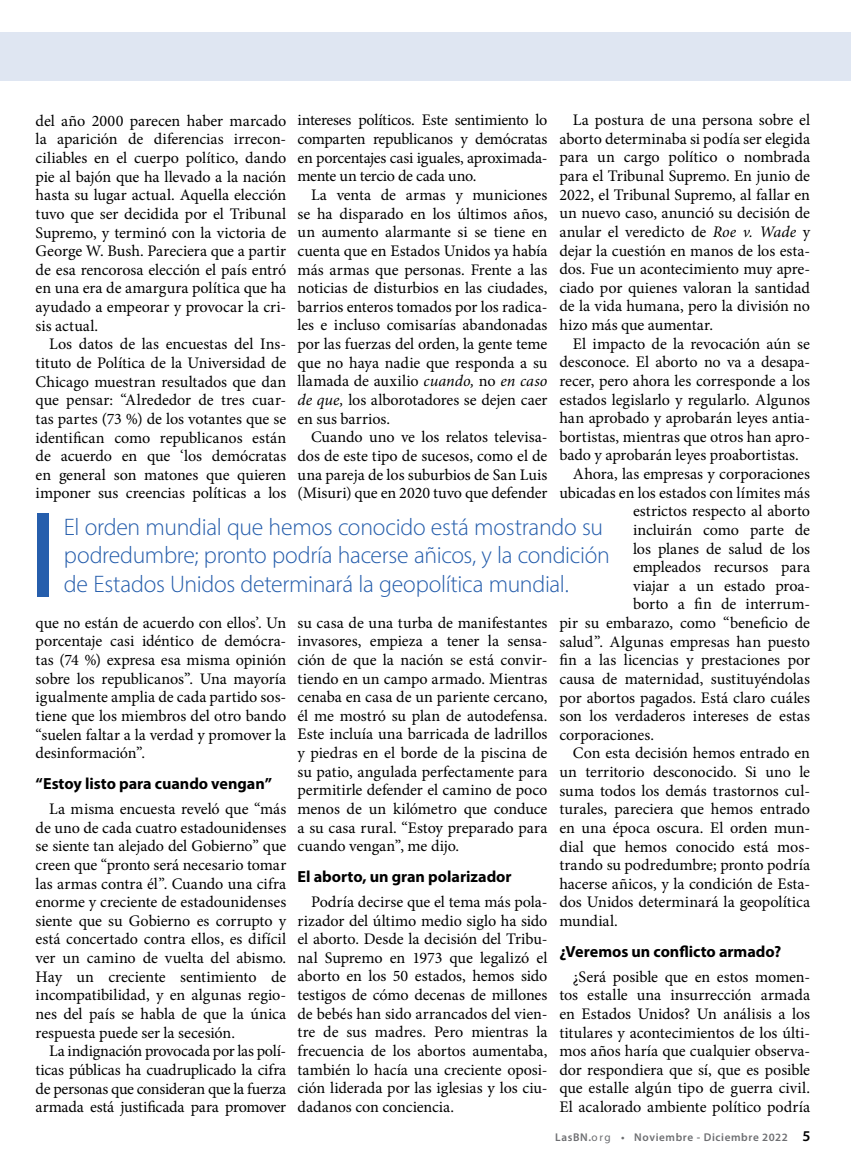
<style>
.page{position:relative;width:851px;height:1161px;background:#fff}
.page>*{position:absolute;margin:0;border:0;box-sizing:border-box;transform-origin:0 0}
.t1{font:300 24px/28.5px "Myriad Pro";letter-spacing:-.015em;color:#265eac}
.t2{font:16.2px/18.6px "Minion Pro";letter-spacing:-.005em;color:#000;text-align:justify}
.t3{font:700 16.2px "Myriad Pro";color:#000}
.t4{font:600 11.25px "Myriad Pro";letter-spacing:.05em;color:#6d6e71}
.s1{font-style:italic}
.s2{font-weight:400}
.s3{font-size:15px;color:#000}
</style>
<div class="page">
<div style="left:0;top:32px;width:850px;height:48px;background:#dfe6f2"></div>
<div style="left:37px;top:513px;width:12px;height:84px;background:#265eac"></div>
<p class="t2" style="left:559px;top:111px;width:252px;text-indent:13px">La postura de una persona sobre el aborto determinaba si podía ser elegida para un cargo político o nombrada para el Tribunal Supremo. En junio de 2022, el Tribunal Supremo, al fallar en un nuevo caso, anunció su decisión de anular el veredicto de <span class="s1">Roe v. Wade</span> y dejar la cuestión en manos de los esta&shy;dos<span class="s1">.</span> Fue un acontecimiento muy apre&shy;ciado por quienes valoran la santidad de la vida humana, pero la división no hizo más que aumentar.</p>
<p class="t2" style="left:573px;top:334px;width:239px">El impacto de la revocación aún se</p>
<p class="t2" style="left:559px;top:353px;width:252px">desconoce. El aborto no va a desapa-</p>
<p class="t2" style="left:559px;top:372px;width:252px">recer, pero ahora les corresponde a los</p>
<p class="t2" style="left:559px;top:390px;width:252px">estados legislarlo y regularlo. Algunos</p>
<p class="t2" style="left:559px;top:409px;width:252px">han aprobado y aprobarán leyes antia-</p>
<p class="t2" style="left:559px;top:427px;width:252px">bortistas, mientras que otros han apro-</p>
<p class="t2" style="left:559px;top:446px;width:241px">bado y aprobarán leyes proabortistas.</p>
<p class="t2" style="left:573px;top:465px;width:239px">Ahora, las empresas y corporaciones</p>
<p class="t2" style="left:559px;top:483px;width:252px">ubicadas en los estados con límites más</p>
<p class="t2" style="left:633px;top:502px;width:179px">estrictos respecto al aborto</p>
<p class="t2" style="left:633px;top:521px;width:179px">incluirán como parte de</p>
<p class="t2" style="left:633px;top:539px;width:179px">los planes de salud de los</p>
<p class="t2" style="left:633px;top:558px;width:178px">empleados recursos para</p>
<p class="t2" style="left:633px;top:576px;width:179px">viajar a un estado proa-</p>
<p class="t2" style="left:633px;top:595px;width:179px">borto a fin de interrum-</p>
<p class="t2" style="left:559px;top:614px;width:252px">pir su embarazo, como “beneficio de</p>
<p class="t2" style="left:559px;top:632px;width:252px">salud”. Algunas empresas han puesto</p>
<p class="t2" style="left:559px;top:651px;width:252px">fin a las licencias y prestaciones por</p>
<p class="t2" style="left:559px;top:670px;width:252px">causa de maternidad, sustituyéndolas</p>
<p class="t2" style="left:559px;top:688px;width:252px">por abortos pagados. Está claro cuáles</p>
<p class="t2" style="left:559px;top:707px;width:252px">son los verdaderos intereses de estas</p>
<p class="t2" style="left:559px;top:725px;width:96px">corporaciones.</p>
<p class="t2" style="left:573px;top:744px;width:239px">Con esta decisión hemos entrado en</p>
<p class="t2" style="left:559px;top:763px;width:252px">un territorio desconocido. Si uno le</p>
<p class="t2" style="left:559px;top:781px;width:252px">suma todos los demás trastornos cul-</p>
<p class="t2" style="left:559px;top:800px;width:252px">turales, pareciera que hemos entrado</p>
<p class="t2" style="left:559px;top:819px;width:252px">en una época oscura. El orden mun-</p>
<p class="t2" style="left:559px;top:837px;width:252px">dial que hemos conocido está mos-</p>
<p class="t2" style="left:559px;top:856px;width:252px">trando su podredumbre; pronto podría</p>
<p class="t2" style="left:559px;top:874px;width:252px">hacerse añicos, y la condición de Esta-</p>
<p class="t2" style="left:559px;top:893px;width:252px">dos Unidos determinará la geopolítica</p>
<p class="t2" style="left:559px;top:912px;width:60px">mundial.</p>
<p class="t3" style="left:559px;top:941px;width:223px">¿Veremos un conflicto armado?</p>
<p class="t2" style="left:559px;top:967px;width:252px;text-indent:14px">¿Será posible que en estos momen&shy;tos estalle una insurrección armada en Estados Unidos? Un análisis a los titulares y acontecimientos de los últi&shy;mos años haría que cualquier observa&shy;dor respondiera que sí, que es posible que estalle algún tipo de guerra civil.<br>El acalorado ambiente político podría</p>
<p class="t2" style="left:297px;top:111px;width:251px">intereses políticos. Este sentimiento lo comparten republicanos y demócratas en porcentajes casi iguales, aproximada&shy;mente un tercio de cada uno.</p>
<p class="t2" style="left:297px;top:186px;width:251px;text-indent:13px">La venta de armas y municiones se ha disparado en los últimos años, un aumento alarmante si se tiene en cuenta que en Estados Unidos ya había más armas que personas. Frente a las noticias de disturbios en las ciudades, barrios enteros tomados por los radica&shy;les e incluso comisarías abandonadas por las fuerzas del orden, la gente teme que no haya nadie que responda a su llamada de auxilio <span class="s1">cuando,</span> no <span class="s1">en caso de que,</span> los alborotadores se dejen caer en sus barrios.</p>
<p class="t2" style="left:297px;top:428px;width:251px;text-indent:13px">Cuando uno ve los relatos televisa&shy;dos de este tipo de sucesos, como el de una pareja de los suburbios de San Luis (Misuri) que en 2020 tuvo que defender</p>
<p class="t2" style="left:36px;top:111px;width:252px">del año 2000 parecen haber marcado la aparición de diferencias irrecon&shy;ciliables en el cuerpo político, dando pie al bajón que ha llevado a la nación hasta su lugar actual. Aquella elección tuvo que ser decidida por el Tribunal Supremo, y terminó con la victoria de George W. Bush. Pareciera que a partir de esa rencorosa elección el país entró en una era de amargura política que ha ayudado a empeorar y provocar la cri&shy;sis actual.</p>
<p class="t2" style="left:36px;top:335px;width:252px;text-indent:13px">Los datos de las encuestas del Ins&shy;tituto de Política de la Universidad de Chicago muestran resultados que dan que pensar: “Alrededor de tres cuar&shy;tas partes (73 %) de los votantes que se identifican como republicanos están de acuerdo en que ‘los demócratas en general son matones que quieren imponer sus creencias políticas a los</p>
<h1 class="t1" style="left:64px;top:512px;width:547px">El orden mundial que hemos conocido está mostrando su podredumbre; pronto podría hacerse añicos, y la condición de Estados Unidos determinará la geopolítica mundial.</h1>
<p class="t2" style="left:297px;top:613px;width:251px">su casa de una turba de manifestantes invasores, empieza a tener la sensa&shy;ción de que la nación se está convir&shy;tiendo en un campo armado. Mientras cenaba en casa de un pariente cercano, él me mostró su plan de autodefensa.<br>Este incluía una barricada de ladrillos y piedras en el borde de la piscina de su patio, angulada perfectamente para permitirle defender el camino de poco menos de un kilómetro que conduce a su casa rural. “Estoy preparado para cuando vengan”, me dijo.</p>
<p class="t3" style="left:297px;top:866px;width:216px">El aborto, un gran polarizador</p>
<p class="t2" style="left:297px;top:893px;width:251px;text-indent:13px">Podría decirse que el tema más pola&shy;rizador del último medio siglo ha sido el aborto. Desde la decisión del Tribu&shy;nal Supremo en 1973 que legalizó el aborto en los 50 estados, hemos sido testigos de cómo decenas de millones de bebés han sido arrancados del vien&shy;tre de sus madres. Pero mientras la frecuencia de los abortos aumentaba, también lo hacía una creciente oposi&shy;ción liderada por las iglesias y los ciu&shy;dadanos con conciencia.</p>
<p class="t2" style="left:36px;top:613px;width:252px">que no están de acuerdo con ellos’. Un porcentaje casi idéntico de demócra&shy;tas (74 %) expresa esa misma opinión sobre los republicanos”. Una mayoría igualmente amplia de cada partido sos&shy;tiene que los miembros del otro bando “suelen faltar a la verdad y promover la desinformación”.</p>
<p class="t3" style="left:36px;top:773px;width:238px">“Estoy listo para cuando vengan”</p>
<p class="t2" style="left:36px;top:800px;width:252px;text-indent:13px">La misma encuesta reveló que “más de uno de cada cuatro estadounidenses se siente tan alejado del Gobierno” que creen que “pronto será necesario tomar las armas contra él”. Cuando una cifra enorme y creciente de estadounidenses siente que su Gobierno es corrupto y está concertado contra ellos, es difícil ver un camino de vuelta del abismo.<br>Hay un creciente sentimiento de incompatibilidad, y en algunas regio&shy;nes del país se habla de que la única respuesta puede ser la secesión.</p>
<p class="t2" style="left:36px;top:1042px;width:252px;text-indent:13px">La indignación provocada por las polí&shy;ticas públicas ha cuadruplicado la cifra de personas que consideran que la fuerza armada está justificada para promover</p>
<p class="t4" style="left:555px;top:1130px;width:257px">LasBN.<span class="s2">org</span> • Noviembre - Diciembre 2022 <span class="s3">5</span></p>
</div>
